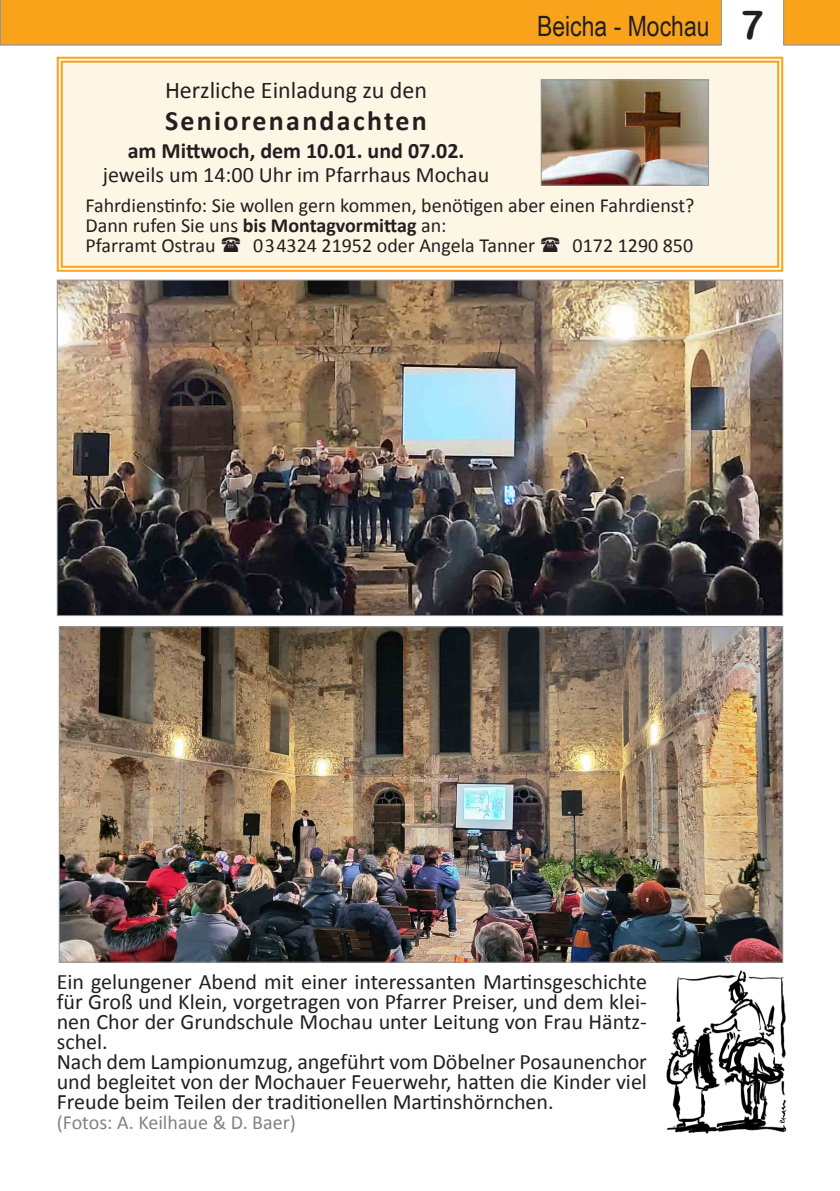
<style>
.page{position:relative;width:840px;height:1191px;background:#fff}
.page>*{position:absolute;margin:0;border:0;box-sizing:border-box;transform-origin:0 0}
.t1{font:28px "Arial Narrow";color:#231f20}
.t2{font:700 28px "Calibri";letter-spacing:.08em;color:#231f20}
.t3{font:24px "Calibri";color:#231f20}
.t4{font:22px/20px "Calibri";color:#231f20}
.t5{font:700 22px "Calibri";color:#231f20}
.t6{font:20px/20px "Calibri";color:#231f20}
.t7{font:20px "Calibri";color:#808285}
.s1{font-family:"Arial Rounded MT Bold";font-size:40px}
.s2{font-weight:700}
</style>
<div class="page">
<div style="left:783px;top:0;width:56px;height:45px;background:#f9a31b"></div>
<div style="left:0;top:0;width:721px;height:45px;background:#f9a31b"></div>
<div style="left:56px;top:56px;width:727px;height:216px;background:#fef6e5"></div>
<div style="left:61px;top:61px;width:717px;height:207px;border:2px solid #f9a31b"></div>
<img style="left:542px;top:81px;width:164px;height:103px">
<div style="left:540px;top:79px;width:168px;height:107px;border:1px solid #939598"></div>
<img style="left:59px;top:281px;width:721px;height:333px">
<img style="left:61px;top:628px;width:719px;height:332px">
<img style="left:666px;top:970px;width:121px;height:164px">
<svg style="left:222px;top:237px;width:18px;height:15px"></svg>
<svg style="left:541px;top:237px;width:18px;height:15px"></svg>
<p class="t1" style="left:536px;top:5px;width:228px">Beicha - Mochau <span class="s1">7</span></p>
<p class="t1" style="left:519px;top:5px;width:192px">Wichtiges in Kürze</p>
<p class="t3" style="left:165px;top:75px;width:263px">Herzliche Einladung zu den</p>
<p class="t2" style="left:165px;top:103px;width:263px">Seniorenandachten</p>
<p class="t5" style="left:128px;top:136px;width:338px">am Mittwoch, dem 10.01. und 07.02.</p>
<p class="t4" style="left:103px;top:164px;width:387px">jeweils um 14:00 Uhr im Pfarrhaus Mochau</p>
<p class="t6" style="left:85px;top:195px;width:610px">Fahrdienstinfo: Sie wollen gern kommen, benötigen aber einen Fahrdienst?<br>Dann rufen Sie uns <span class="s2">bis Montagvormittag</span> an:<br>Pfarramt Ostrau</p>
<p class="t6" style="left:253px;top:235px;width:283px">034324 21952 oder Angela Tanner</p>
<p class="t6" style="left:572px;top:235px;width:122px">0172 1290 850</p>
<p class="t4" style="left:57px;top:972px;width:591px">Ein gelungener Abend mit einer interessanten Martinsgeschichte für Groß und Klein, vorgetragen von Pfarrer Preiser, und dem klei&shy;nen Chor der Grundschule Mochau unter Leitung von Frau Häntz&shy;schel.<br>Nach dem Lampionumzug, angeführt vom Döbelner Posaunenchor und begleitet von der Mochauer Feuerwehr, hatten die Kinder viel Freude beim Teilen der traditionellen Martinshörnchen.</p>
<p class="t7" style="left:57px;top:1110px;width:240px">(Fotos: A. Keilhaue &amp; D. Baer)</p>
</div>
